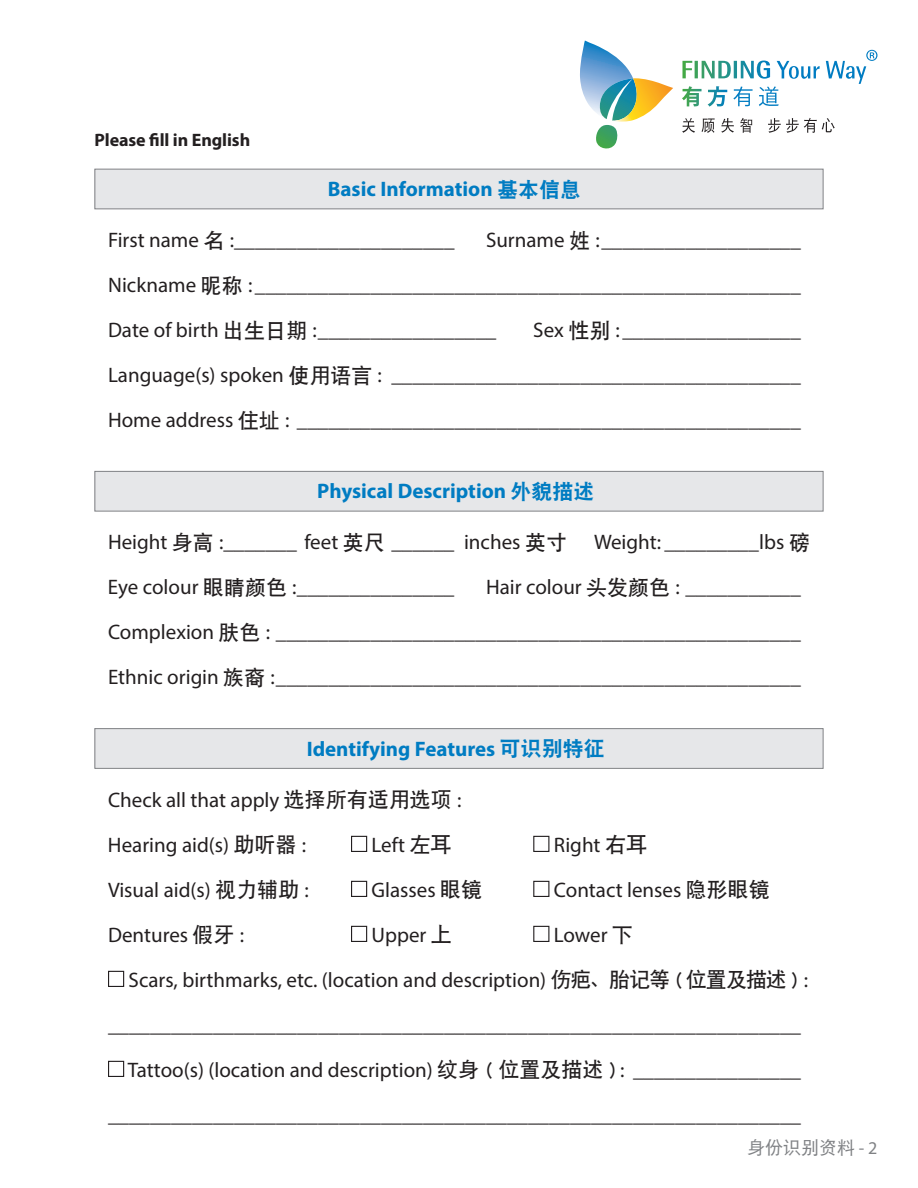
<style>
.page{position:relative;width:918px;height:1188px;background:#fff}
.page>*{position:absolute;margin:0;border:0;box-sizing:border-box;transform-origin:0 0}
.t1{font:21px "Myriad Pro";color:#231f20}
.Paragraph_Style21{font:700 21px "Myriad Pro";color:#007cc2}
.Paragraph_Style20{font:700 21px "Myriad Pro";color:#007cc2}
.Paragraph_Style19{font:700 21px "Myriad Pro";color:#007cc2}
.t2{font:700 18px "Myriad Pro";letter-spacing:-.005em;color:#231f20}
.t3{font:18px "DFP Hei W5";color:#808285}
.s1{font-family:"DFP Hei W9";font-weight:400}
.s2{font-family:"DFP Hei W7"}
.s3{font-family:"Myriad Pro"}
</style>
<div class="page">
<svg style="left:580px;top:40px;width:93px;height:109px"></svg>
<svg style="left:682px;top:118px;width:13px;height:15px"></svg>
<svg style="left:701px;top:118px;width:14px;height:15px"></svg>
<svg style="left:721px;top:118px;width:13px;height:15px"></svg>
<svg style="left:740px;top:118px;width:12px;height:15px"></svg>
<svg style="left:768px;top:118px;width:67px;height:15px"></svg>
<svg style="left:682px;top:50px;width:195px;height:57px"></svg>
<div style="left:95px;top:169px;width:728px;height:40px;background:#e6e7e9"></div>
<div style="left:94px;top:169px;width:730px;height:40px;border:1px solid #808285"></div>
<div style="left:95px;top:471px;width:728px;height:40px;background:#e6e7e9"></div>
<div style="left:94px;top:471px;width:730px;height:41px;border:1px solid #808285"></div>
<div style="left:95px;top:729px;width:728px;height:39px;background:#e6e7e9"></div>
<div style="left:94px;top:728px;width:730px;height:41px;border:1px solid #808285"></div>
<div style="left:351px;top:836px;width:16px;height:16px;border:1px solid #231f20"></div>
<div style="left:533px;top:836px;width:16px;height:16px;border:1px solid #231f20"></div>
<div style="left:351px;top:881px;width:16px;height:16px;border:1px solid #231f20"></div>
<div style="left:533px;top:881px;width:16px;height:16px;border:1px solid #231f20"></div>
<div style="left:351px;top:926px;width:16px;height:16px;border:1px solid #231f20"></div>
<div style="left:533px;top:926px;width:16px;height:16px;border:1px solid #231f20"></div>
<div style="left:108px;top:971px;width:16px;height:16px;border:1px solid #231f20"></div>
<div style="left:108px;top:1061px;width:16px;height:16px;border:1px solid #231f20"></div>
<p class="t2" style="left:94px;top:128px;width:157px">Please fill in English</p>
<p class="Paragraph_Style19" style="left:328px;top:175px;width:255px">Basic Information <span class="s1">基本信息</span></p>
<p class="t1" style="left:486px;top:227px;width:316px">S u r n a m e <span class="s2">姓</span> ___________________ :</p>
<p class="t1" style="left:108px;top:227px;width:348px">First name <span class="s2">名</span> :_____________________</p>
<p class="t1" style="left:108px;top:272px;width:694px">N i c k n a m e <span class="s2">昵称</span> ____________________________________________________ :</p>
<p class="t1" style="left:533px;top:317px;width:269px">S e x <span class="s2">性别</span> _________________ :</p>
<p class="t1" style="left:108px;top:317px;width:390px">Date of birth <span class="s2">出生日期</span> :_________________</p>
<p class="t1" style="left:108px;top:362px;width:275px">Language s( ) spoken <span class="s2">使用语言</span> :</p>
<p class="t1" style="left:108px;top:407px;width:694px">H o m e a d d r e s s <span class="s2">住址</span> ________________________________________________:</p>
<p class="t1" style="left:391px;top:362px;width:411px">_______________________________________</p>
<p class="Paragraph_Style20" style="left:317px;top:478px;width:279px">Physical Description <span class="s1">外貌描述</span></p>
<p class="t1" style="left:108px;top:529px;width:348px">Height <span class="s2">身高</span> :_______ feet <span class="s2">英尺</span> ______</p>
<p class="t1" style="left:464px;top:529px;width:104px">inches <span class="s2">英寸</span></p>
<p class="t1" style="left:594px;top:529px;width:217px">Weight: _________lbs <span class="s2">磅</span></p>
<p class="t1" style="left:486px;top:574px;width:316px">H a i r c o l o u r <span class="s2">头发颜色</span> ___________:</p>
<p class="t1" style="left:108px;top:574px;width:348px">Eye colour <span class="s2">眼睛颜色</span> :_______________</p>
<p class="t1" style="left:108px;top:619px;width:694px">C o m p l e x i o n <span class="s2">肤色</span> __________________________________________________:</p>
<p class="t1" style="left:108px;top:664px;width:694px">E t h n i c o r i g i n <span class="s2">族裔</span> __________________________________________________ :</p>
<p class="Paragraph_Style21" style="left:307px;top:735px;width:300px">Identifying Features <span class="s1">可识别特征</span></p>
<p class="t1" style="left:108px;top:787px;width:355px">Check all that apply <span class="s2">选择所有适用选项</span> :</p>
<p class="t1" style="left:554px;top:832px;width:95px">Right <span class="s2">右耳</span></p>
<p class="t1" style="left:372px;top:832px;width:81px">Left <span class="s2">左耳</span></p>
<p class="t1" style="left:108px;top:832px;width:200px">Hearing aid s( ) <span class="s2">助听器</span> :</p>
<p class="t1" style="left:108px;top:877px;width:202px">Visual aid s( ) <span class="s2">视力辅助</span> :</p>
<p class="t1" style="left:372px;top:877px;width:112px">Glasses <span class="s2">眼镜</span></p>
<p class="t1" style="left:554px;top:877px;width:217px">Contact lenses <span class="s2">隐形眼镜</span></p>
<p class="t1" style="left:372px;top:922px;width:82px">Upper <span class="s2">上</span></p>
<p class="t1" style="left:108px;top:922px;width:138px">Dentures <span class="s2">假牙</span> :</p>
<p class="t1" style="left:129px;top:967px;width:681px">Scars, birthmarks, etc (. location and description) <span class="s2">伤疤、胎记等 ( 位置及描述</span> :<span class="s2">(</span></p>
<p class="t1" style="left:554px;top:922px;width:81px">Lower <span class="s2">下</span></p>
<p class="t1" style="left:108px;top:1012px;width:694px">__________________________________________________________________</p>
<p class="t1" style="left:128px;top:1057px;width:675px">Tattoo s( ) (location and description) <span class="s2">纹身 ( 位置及描述</span> : <span class="s2">(</span> ________________</p>
<p class="t1" style="left:108px;top:1102px;width:694px">__________________________________________________________________</p>
<p class="t3" style="left:747px;top:1138px;width:132px">身份识别资料 <span class="s3">2-</span></p>
</div>
